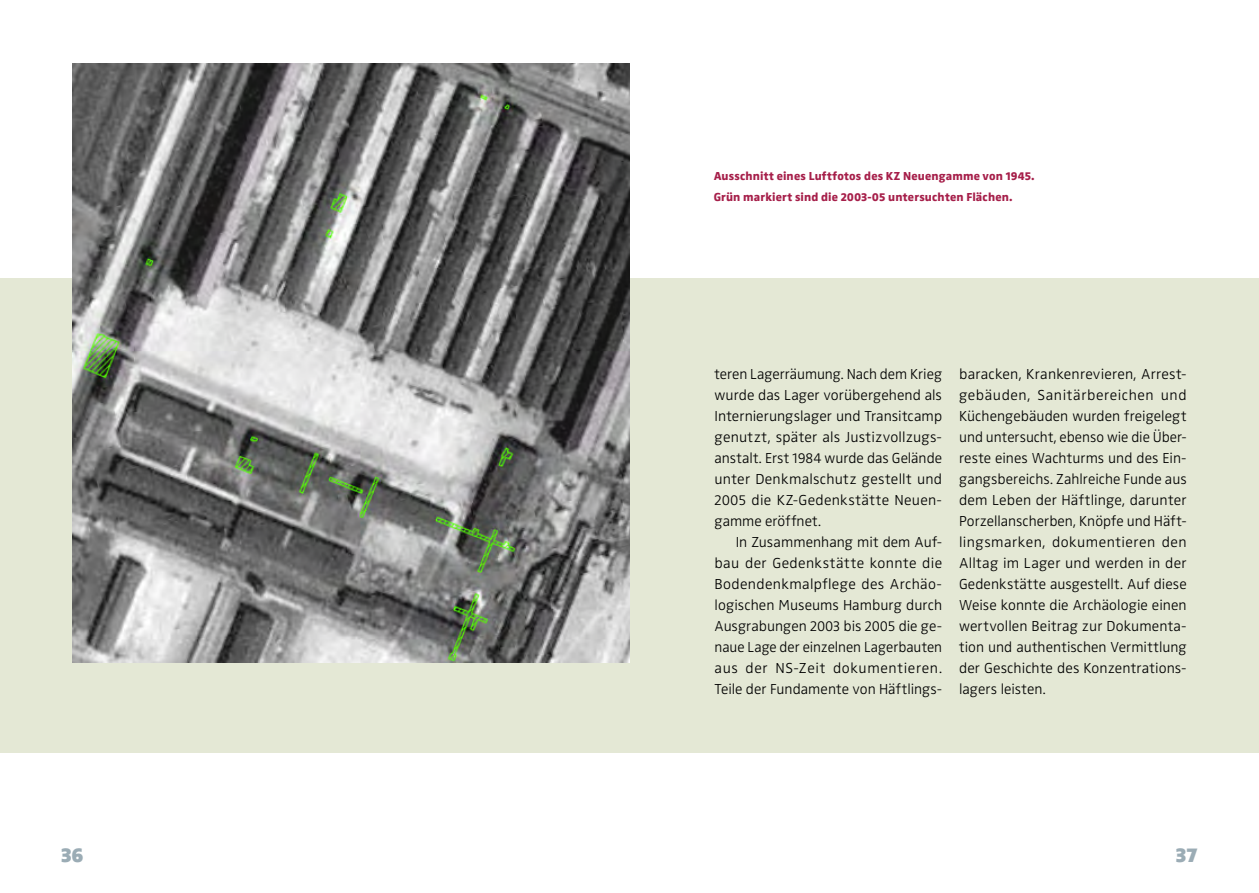
<style>
.page{position:relative;width:1259px;height:893px;background:#fff}
.page>*{position:absolute;margin:0;border:0;box-sizing:border-box;transform-origin:0 0}
.t1{font:21px "Zwo LF w 8";color:#9bacb5}
.t2{font:15px/21px "Zwo LF w 2";letter-spacing:.01em;color:#000;text-align:justify}
.bu{font:12px/21px "Zwo LF w 7";letter-spacing:.015em;color:#a61f4a}
</style>
<div class="page">
<div style="left:0;top:279px;width:1259px;height:474px;background:#e4e8d5"></div>
<img style="left:72px;top:64px;width:557px;height:598px">
<p class="bu" style="left:713px;top:165px;width:322px">Ausschnitt eines Luftfotos des KZ Neuengamme von 1945.<br>Grün markiert sind die 2003-05 untersuchten Flächen.</p>
<p class="t2" style="left:714px;top:363px;width:229px">teren Lagerräumung. Nach dem Krieg wurde das Lager vorübergehend als Internierungslager und Transitcamp genutzt, später als Justizvollzugs&shy;anstalt. Erst 1984 wurde das Gelände unter Denkmalschutz gestellt und 2005 die KZ-Gedenkstätte Neuen&shy;gamme eröffnet.</p>
<p class="t2" style="left:714px;top:531px;width:229px;text-indent:21px">In Zusammenhang mit dem Auf&shy;bau der Gedenkstätte konnte die Bodendenkmalpflege des Archäo&shy;logischen Museums Hamburg durch Ausgrabungen 2003 bis 2005 die ge&shy;naue Lage der einzelnen Lagerbauten aus der NS-Zeit dokumentieren.<br>Teile der Fundamente von Häftlings-</p>
<p class="t2" style="left:959px;top:363px;width:229px">baracken, Krankenrevieren, Arrest&shy;gebäuden, Sanitärbereichen und Küchengebäuden wurden freigelegt und untersucht, ebenso wie die Über&shy;reste eines Wachturms und des Ein&shy;gangsbereichs. Zahlreiche Funde aus dem Leben der Häftlinge, darunter Porzellanscherben, Knöpfe und Häft&shy;lingsmarken, dokumentieren den Alltag im Lager und werden in der Gedenkstätte ausgestellt. Auf diese Weise konnte die Archäologie einen wertvollen Beitrag zur Dokumenta&shy;tion und authentischen Vermittlung der Geschichte des Konzentrations&shy;lagers leisten.</p>
<h1 class="t1" style="left:61px;top:842px;width:24px">36</h1>
<h1 class="t1" style="left:1175px;top:842px;width:24px">37</h1>
</div>
